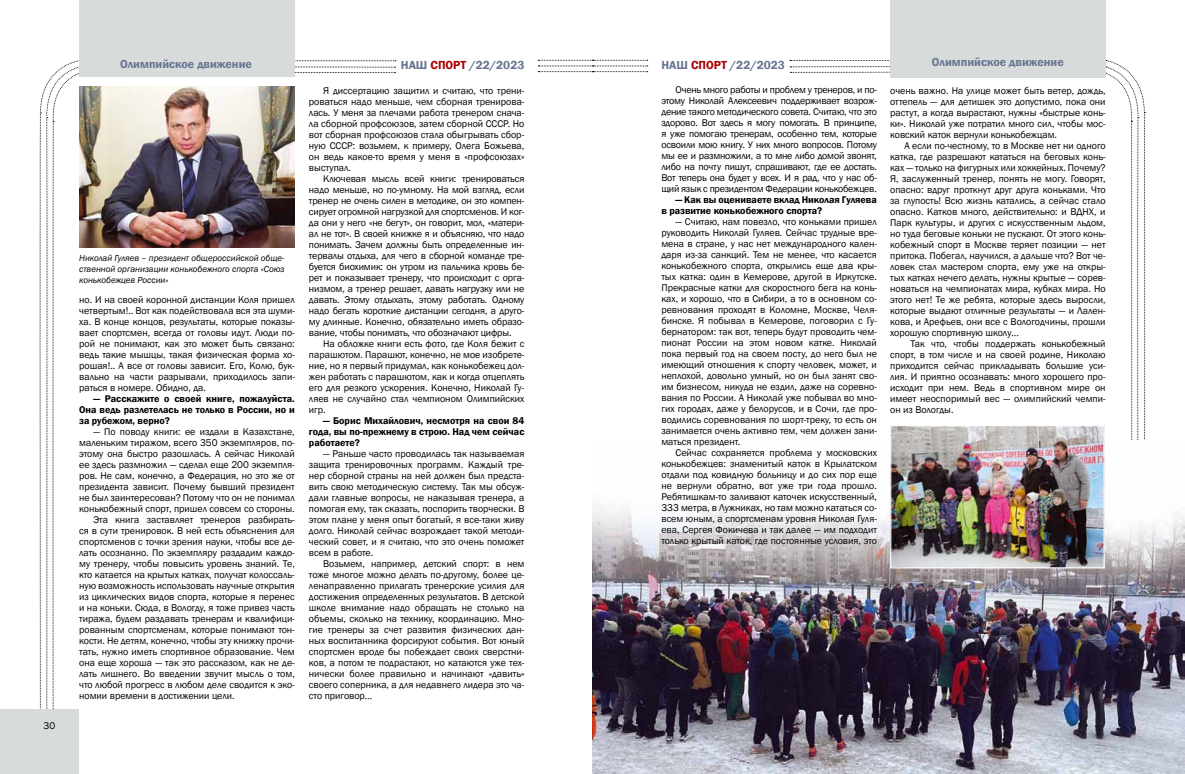
<style>
.page{position:relative;width:1185px;height:774px;background:#fff}
.page>*{position:absolute;margin:0;border:0;box-sizing:border-box;transform-origin:0 0}
.t1{font:600 12px "Franklin Gothic";color:#677490}
.t2{font:10px/11px "Franklin Gothic";color:#000;text-align:justify}
.t3{font:600 10px/11px "Franklin Gothic";color:#000;text-align:justify}
.t4{font:italic 9px/10.8px "Franklin Gothic";color:#000;text-align:justify}
.s1{color:#a90005}
</style>
<div class="page">
<svg style="left:40px;top:60px;width:356px;height:650px"></svg>
<div style="left:0;top:710px;width:79px;height:64px;background:#d8dbdc"></div>
<div style="left:79px;top:0;width:216px;height:77px;background:#d8dbdc"></div>
<svg style="left:790px;top:60px;width:355px;height:380px"></svg>
<div style="left:890px;top:0;width:216px;height:77px;background:#d8dbdc"></div>
<svg style="left:538px;top:60px;width:110px;height:12px"></svg>
<img style="left:592px;top:505px;width:592px;height:269px">
<img style="left:79px;top:86px;width:216px;height:162px">
<img style="left:892px;top:427px;width:211px;height:139px">
<div style="left:890px;top:425px;width:215px;height:143px;border:1px solid #fff"></div>
<p class="t2" style="left:44px;top:721px;width:13px">30</p>
<p class="t1" style="left:120px;top:57px;width:133px">Олимпийское движение</p>
<p class="t1" style="left:932px;top:55px;width:133px">Олимпийское движение</p>
<p class="t1" style="left:401px;top:58px;width:125px">НАШ <span class="s1">СПОРТ</span> /22/2023</p>
<p class="t1" style="left:661px;top:58px;width:125px">НАШ <span class="s1">СПОРТ</span> /22/2023</p>
<p class="t4" style="left:79px;top:253px;width:207px">Николай Гуляев – президент общероссийской обще&shy;ственной организации конькобежного спорта «Союз конькобежцев России»</p>
<p class="t2" style="left:79px;top:294px;width:217px">но. И на своей коронной дистанции Коля пришел четвертым!.. Вот как подействовала вся эта шуми&shy;ха. В конце концов, результаты, которые показы&shy;вает спортсмен, всегда от головы идут. Люди по&shy;рой не понимают, как это может быть связано: ведь такие мышцы, такая физическая форма хо&shy;рошая!.. А все от головы зависит. Его, Колю, бук&shy;вально на части разрывали, приходилось запи&shy;раться в номере. Обидно, да.</p>
<p class="t3" style="left:79px;top:393px;width:217px;text-indent:14px">— Расскажите о своей книге, пожалуйста.<br>Она ведь разлетелась не только в России, но и за рубежом, верно?</p>
<p class="t2" style="left:93px;top:426px;width:203px">— По поводу книги: ее издали в Казахстане,</p>
<p class="t2" style="left:79px;top:437px;width:217px">маленьким тиражом, всего 350 экземпляров, по-</p>
<p class="t2" style="left:79px;top:448px;width:217px">этому она быстро разошлась. А сейчас Николай</p>
<p class="t2" style="left:79px;top:459px;width:217px">ее здесь размножил — сделал еще 200 экземпля-</p>
<p class="t2" style="left:79px;top:470px;width:217px">ров. Не сам, конечно, а Федерация, но это же от</p>
<p class="t2" style="left:79px;top:481px;width:217px">президента зависит. Почему бывший президент</p>
<p class="t2" style="left:79px;top:492px;width:217px">не был заинтересован? Потому что он не понимал</p>
<p class="t2" style="left:79px;top:503px;width:217px">конькобежный спорт, пришел совсем со стороны.</p>
<p class="t2" style="left:93px;top:514px;width:203px">Эта книга заставляет тренеров разбирать-</p>
<p class="t2" style="left:79px;top:525px;width:217px">ся в сути тренировок. В ней есть объяснения для</p>
<p class="t2" style="left:79px;top:536px;width:217px">спортсменов с точки зрения науки, чтобы все де-</p>
<p class="t2" style="left:79px;top:547px;width:217px">лать осознанно. По экземпляру раздадим каждо-</p>
<p class="t2" style="left:79px;top:558px;width:217px">му тренеру, чтобы повысить уровень знаний. Те,</p>
<p class="t2" style="left:79px;top:569px;width:217px">кто катается на крытых катках, получат колоссаль-</p>
<p class="t2" style="left:79px;top:580px;width:217px">ную возможность использовать научные открытия</p>
<p class="t2" style="left:79px;top:591px;width:217px">из циклических видов спорта, которые я перенес</p>
<p class="t2" style="left:79px;top:602px;width:217px">и на коньки. Сюда, в Вологду, я тоже привез часть</p>
<p class="t2" style="left:79px;top:613px;width:217px">тиража, будем раздавать тренерам и квалифици-</p>
<p class="t2" style="left:79px;top:624px;width:217px">рованным спортсменам, которые понимают тон-</p>
<p class="t2" style="left:79px;top:635px;width:217px">кости. Не детям, конечно, чтобы эту книжку прочи-</p>
<p class="t2" style="left:79px;top:646px;width:217px">тать, нужно иметь спортивное образование. Чем</p>
<p class="t2" style="left:79px;top:657px;width:217px">она еще хороша — так это рассказом, как не де-</p>
<p class="t2" style="left:79px;top:668px;width:217px">лать лишнего. Во введении звучит мысль о том,</p>
<p class="t2" style="left:79px;top:679px;width:217px">что любой прогресс в любом деле сводится к эко-</p>
<p class="t2" style="left:79px;top:690px;width:157px">номии времени в достижении цели.</p>
<p class="t2" style="left:309px;top:85px;width:217px;text-indent:14px">Я диссертацию защитил и считаю, что трени&shy;роваться надо меньше, чем сборная тренирова&shy;лась. У меня за плечами работа тренером снача&shy;ла сборной профсоюзов, затем сборной СССР. Но вот сборная профсоюзов стала обыгрывать сбор&shy;ную СССР: возьмем, к примеру, Олега Божьева, он ведь какое-то время у меня в «профсоюзах» выступал.</p>
<p class="t2" style="left:309px;top:173px;width:217px;text-indent:14px">Ключевая мысль всей книги: тренироваться надо меньше, но по-умному. На мой взгляд, если тренер не очень силен в методике, он это компен&shy;сирует огромной нагрузкой для спортсменов. И ког&shy;да они у него «не бегут», он говорит, мол, «матери&shy;ал не тот». В своей книжке я и объясняю, что надо понимать. Зачем должны быть определенные ин&shy;тервалы отдыха, для чего в сборной команде тре&shy;буется биохимик: он утром из пальчика кровь бе&shy;рет и показывает тренеру, что происходит с орга&shy;низмом, а тренер решает, давать нагрузку или не давать. Этому отдыхать, этому работать. Одному надо бегать короткие дистанции сегодня, а друго&shy;му длинные. Конечно, обязательно иметь образо&shy;вание, чтобы понимать, что обозначают цифры.</p>
<p class="t2" style="left:309px;top:338px;width:217px;text-indent:14px">На обложке книги есть фото, где Коля бежит с парашютом. Парашют, конечно, не мое изобрете&shy;ние, но я первый придумал, как конькобежец дол&shy;жен работать с парашютом, как и когда отцеплять его для резкого ускорения. Конечно, Николай Гу&shy;ляев не случайно стал чемпионом Олимпийских игр.</p>
<p class="t3" style="left:309px;top:415px;width:217px;text-indent:14px">— Борис Михайлович, несмотря на свои 84 года, вы по-прежнему в строю. Над чем сейчас работаете?</p>
<p class="t2" style="left:309px;top:448px;width:217px;text-indent:14px">— Раньше часто проводилась так называемая защита тренировочных программ. Каждый тре&shy;нер сборной страны на ней должен был предста&shy;вить свою методическую систему. Так мы обсуж&shy;дали главные вопросы, не наказывая тренера, а помогая ему, так сказать, поспорить творчески. В этом плане у меня опыт богатый, я все-таки живу долго. Николай сейчас возрождает такой методи&shy;ческий совет, и я считаю, что это очень поможет всем в работе.</p>
<p class="t2" style="left:309px;top:558px;width:217px;text-indent:14px">Возьмем, например, детский спорт: в нем тоже многое можно делать по-другому, более це&shy;ленаправленно прилагать тренерские усилия для достижения определенных результатов. В детской школе внимание надо обращать не столько на объемы, сколько на технику, координацию. Мно&shy;гие тренеры за счет развития физических дан&shy;ных воспитанника форсируют события. Вот юный спортсмен вроде бы побеждает своих сверстни&shy;ков, а потом те подрастают, но катаются уже тех&shy;нически более правильно и начинают «давить» своего соперника, а для недавнего лидера это ча&shy;сто приговор…</p>
<p class="t2" style="left:661px;top:84px;width:217px;text-indent:14px">Очень много работы и проблем у тренеров, и по&shy;этому Николай Алексеевич поддерживает возрож&shy;дение такого методического совета. Считаю, что это здорово. Вот здесь я могу помогать. В принципе, я уже помогаю тренерам, особенно тем, которые освоили мою книгу. У них много вопросов. Потому мы ее и размножили, а то мне либо домой звонят, либо на почту пишут, спрашивают, где ее достать.<br>Вот теперь она будет у всех. И я рад, что у нас об&shy;щий язык с президентом Федерации конькобежцев.</p>
<p class="t3" style="left:661px;top:194px;width:217px;text-indent:14px">— Как вы оцениваете вклад Николая Гуляева в развитие конькобежного спорта?</p>
<p class="t2" style="left:661px;top:216px;width:217px;text-indent:14px">— Считаю, нам повезло, что коньками пришел руководить Николай Гуляев. Сейчас трудные вре&shy;мена в стране, у нас нет международного кален&shy;даря из-за санкций. Тем не менее, что касается конькобежного спорта, открылись еще два кры&shy;тых катка: один в Кемерове, другой в Иркутске.<br>Прекрасные катки для скоростного бега на конь&shy;ках, и хорошо, что в Сибири, а то в основном со&shy;ревнования проходят в Коломне, Москве, Челя&shy;бинске. Я побывал в Кемерове, поговорил с Гу&shy;бернатором: так вот, теперь будут проводить чем&shy;пионат России на этом новом катке. Николай пока первый год на своем посту, до него был не имеющий отношения к спорту человек, может, и неплохой, довольно умный, но он был занят сво&shy;им бизнесом, никуда не ездил, даже на соревно&shy;вания по России. А Николай уже побывал во мно&shy;гих городах, даже у белорусов, и в Сочи, где про&shy;водились соревнования по шорт-треку, то есть он занимается очень активно тем, чем должен зани&shy;маться президент.</p>
<p class="t2" style="left:661px;top:447px;width:217px;text-indent:14px">Сейчас сохраняется проблема у московских конькобежцев: знаменитый каток в Крылатском отдали под ковидную больницу и до сих пор еще не вернули обратно, вот уже три года прошло.<br>Ребятишкам-то заливают каточек искусственный, 333 метра, в Лужниках, но там можно кататься со&shy;всем юным, а спортсменам уровня Николая Гуля&shy;ева, Сергея Фокичева и так далее — им подходит только крытый каток, где постоянные условия, это</p>
<p class="t2" style="left:890px;top:85px;width:217px">очень важно. На улице может быть ветер, дождь, оттепель — для детишек это допустимо, пока они растут, а когда вырастают, нужны «быстрые конь&shy;ки». Николай уже потратил много сил, чтобы мос&shy;ковский каток вернули конькобежцам.</p>
<p class="t2" style="left:890px;top:140px;width:217px;text-indent:14px">А если по-честному, то в Москве нет ни одного катка, где разрешают кататься на беговых конь&shy;ках — только на фигурных или хоккейных. Почему?<br>Я, заслуженный тренер, понять не могу. Говорят, опасно: вдруг проткнут друг друга коньками. Что за глупость! Всю жизнь катались, а сейчас стало опасно. Катков много, действительно: и ВДНХ, и Парк культуры, и других с искусственным льдом, но туда беговые коньки не пускают. От этого конь&shy;кобежный спорт в Москве теряет позиции — нет притока. Побегал, научился, а дальше что? Вот че&shy;ловек стал мастером спорта, ему уже на откры&shy;тых катках нечего делать, нужны крытые — сорев&shy;новаться на чемпионатах мира, кубках мира. Но этого нет! Те же ребята, которые здесь выросли, которые выдают отличные результаты — и Лален&shy;кова, и Арефьев, они все с Вологодчины, прошли хорошую спортивную школу…</p>
<p class="t2" style="left:890px;top:338px;width:217px;text-indent:20px">Так что, чтобы поддержать конькобежный спорт, в том числе и на своей родине, Николаю приходится сейчас прикладывать большие уси&shy;лия. И приятно осознавать: много хорошего про&shy;исходит при нем. Ведь в спортивном мире он имеет неоспоримый вес — олимпийский чемпи&shy;он из Вологды.</p>
</div>
